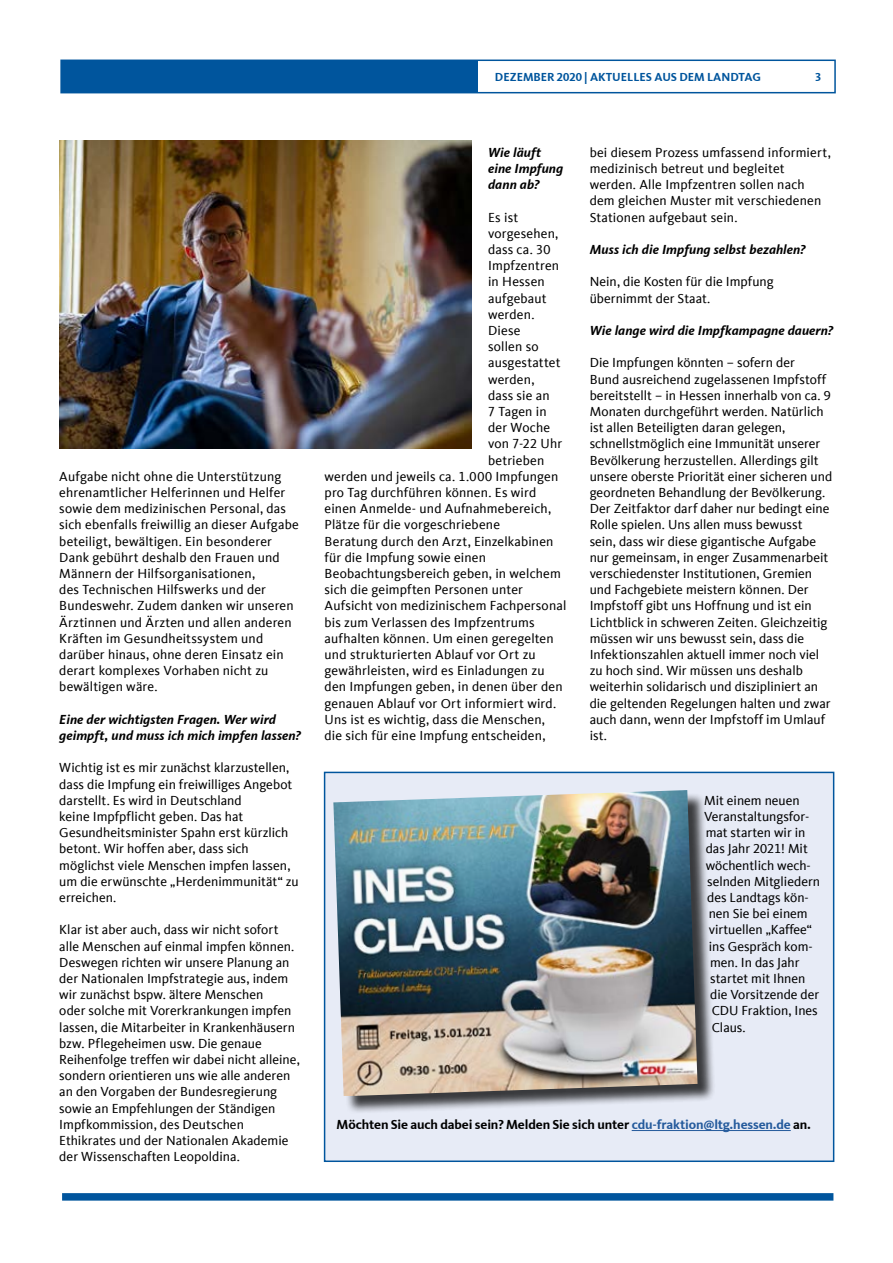
<style>
.page{position:relative;width:893px;height:1263px;background:#fff}
.page>*{position:absolute;margin:0;border:0;box-sizing:border-box;transform-origin:0 0}
.t1{font:13.5px/16.2px "CDU Kievit Tab";letter-spacing:.005em;color:#000}
.t2{font:italic 700 13.5px/16.2px "CDU Kievit Tab";letter-spacing:.005em;color:#000}
.t3{font:700 13.5px "CDU Kievit Tab";letter-spacing:-.01em;color:#000}
.t4{font:700 12px "CDU Kievit Tab";color:#00559d}
.s1{color:#245a9c}
</style>
<div class="page">
<div style="left:324px;top:772px;width:510px;height:390px;background:#e7ebf6;border:2px solid #00559d"></div>
<div style="left:60px;top:60px;width:776px;height:33px;border:2px solid #00559d"></div>
<div style="left:61px;top:60px;width:417px;height:32px;background:#00559d"></div>
<div style="left:62px;top:1193px;width:771px;height:7px;background:#00559d"></div>
<img style="left:59px;top:141px;width:413px;height:307px">
<hr style="left:632px;top:1130px;width:159px;height:1px;background:#245a9c">
<div style="left:336px;top:793px;width:380px;height:322px;background:#000;opacity:.75"></div>
<img style="left:333px;top:790px;width:364px;height:306px">
<p class="t4" style="left:495px;top:70px;width:268px">DEZEMBER 2020 | AKTUELLES AUS DEM LANDTAG</p>
<p class="t4" style="left:815px;top:70px;width:8px">3</p>
<p class="t1" style="left:59px;top:468px;width:241px">Aufgabe nicht ohne die Unterstützung ehrenamtlicher Helferinnen und Helfer sowie dem medizinischen Personal, das sich ebenfalls freiwillig an dieser Aufgabe beteiligt, bewältigen. Ein besonderer Dank gebührt deshalb den Frauen und Männern der Hilfsorganisationen,<br>des Technischen Hilfswerks und der Bundeswehr. Zudem danken wir unseren Ärztinnen und Ärzten und allen anderen Kräften im Gesundheitssystem und darüber hinaus, ohne deren Einsatz ein derart komplexes Vorhaben nicht zu bewältigen wäre.</p>
<p class="t2" style="left:59px;top:711px;width:243px">Eine der wichtigsten Fragen. Wer wird geimpft, und muss ich mich impfen lassen?</p>
<p class="t1" style="left:59px;top:760px;width:241px">Wichtig ist es mir zunächst klarzustellen, dass die Impfung ein freiwilliges Angebot darstellt. Es wird in Deutschland<br>keine Impfpflicht geben. Das hat Gesundheitsminister Spahn erst kürzlich betont. Wir hoffen aber, dass sich möglichst viele Menschen impfen lassen, um die erwünschte „Herdenimmunität“ zu erreichen.</p>
<p class="t1" style="left:59px;top:922px;width:242px">Klar ist aber auch, dass wir nicht sofort alle Menschen auf einmal impfen können.<br>Deswegen richten wir unsere Planung an der Nationalen Impfstrategie aus, indem wir zunächst bspw. ältere Menschen<br>oder solche mit Vorerkrankungen impfen lassen, die Mitarbeiter in Krankenhäusern bzw. Pflegeheimen usw. Die genaue Reihenfolge treffen wir dabei nicht alleine, sondern orientieren uns wie alle anderen an den Vorgaben der Bundesregierung sowie an Empfehlungen der Ständigen Impfkommission, des Deutschen Ethikrates und der Nationalen Akademie der Wissenschaften Leopoldina.</p>
<p class="t2" style="left:488px;top:144px;width:77px">Wie läuft eine Impfung dann ab?</p>
<p class="t1" style="left:488px;top:209px;width:32px">Es ist</p>
<p class="t1" style="left:488px;top:225px;width:72px">vorgesehen,</p>
<p class="t1" style="left:488px;top:241px;width:64px">dass ca. 30</p>
<p class="t1" style="left:488px;top:258px;width:72px">Impfzentren</p>
<p class="t1" style="left:488px;top:274px;width:58px">in Hessen</p>
<p class="t1" style="left:488px;top:290px;width:60px">aufgebaut</p>
<p class="t1" style="left:488px;top:306px;width:48px">werden.</p>
<p class="t1" style="left:488px;top:322px;width:34px">Diese</p>
<p class="t1" style="left:488px;top:339px;width:52px">sollen so</p>
<p class="t1" style="left:488px;top:355px;width:74px">ausgestattet</p>
<p class="t1" style="left:488px;top:371px;width:48px">werden,</p>
<p class="t1" style="left:488px;top:387px;width:63px">dass sie an</p>
<p class="t1" style="left:488px;top:403px;width:60px">7 Tagen in</p>
<p class="t1" style="left:488px;top:420px;width:64px">der Woche</p>
<p class="t1" style="left:488px;top:436px;width:76px">von 7-22 Uhr</p>
<p class="t1" style="left:488px;top:452px;width:58px">betrieben</p>
<p class="t1" style="left:325px;top:468px;width:235px">werden und jeweils ca. 1.000 Impfungen</p>
<p class="t1" style="left:325px;top:484px;width:213px">pro Tag durchführen können. Es wird</p>
<p class="t1" style="left:325px;top:501px;width:228px">einen Anmelde- und Aufnahmebereich,</p>
<p class="t1" style="left:325px;top:517px;width:177px">Plätze für die vorgeschriebene</p>
<p class="t1" style="left:325px;top:533px;width:230px">Beratung durch den Arzt, Einzelkabinen</p>
<p class="t1" style="left:325px;top:549px;width:163px">für die Impfung sowie einen</p>
<p class="t1" style="left:325px;top:565px;width:238px">Beobachtungsbereich geben, in welchem</p>
<p class="t1" style="left:325px;top:582px;width:200px">sich die geimpften Personen unter</p>
<p class="t1" style="left:325px;top:598px;width:243px">Aufsicht von medizinischem Fachpersonal</p>
<p class="t1" style="left:325px;top:614px;width:212px">bis zum Verlassen des Impfzentrums</p>
<p class="t1" style="left:325px;top:630px;width:231px">aufhalten können. Um einen geregelten</p>
<p class="t1" style="left:325px;top:646px;width:213px">und strukturierten Ablauf vor Ort zu</p>
<p class="t1" style="left:325px;top:663px;width:221px">gewährleisten, wird es Einladungen zu</p>
<p class="t1" style="left:325px;top:679px;width:239px">den Impfungen geben, in denen über den</p>
<p class="t1" style="left:325px;top:695px;width:233px">genauen Ablauf vor Ort informiert wird.</p>
<p class="t1" style="left:325px;top:711px;width:222px">Uns ist es wichtig, dass die Menschen,</p>
<p class="t1" style="left:325px;top:727px;width:222px">die sich für eine Impfung entscheiden,</p>
<p class="t1" style="left:590px;top:144px;width:243px">bei diesem Prozess umfassend informiert, medizinisch betreut und begleitet werden. Alle Impfzentren sollen nach dem gleichen Muster mit verschiedenen Stationen aufgebaut sein.</p>
<p class="t2" style="left:590px;top:241px;width:218px">Muss ich die Impfung selbst bezahlen?</p>
<p class="t1" style="left:590px;top:274px;width:186px">Nein, die Kosten für die Impfung übernimmt der Staat.</p>
<p class="t2" style="left:590px;top:322px;width:245px">Wie lange wird die Impfkampagne dauern?</p>
<p class="t1" style="left:590px;top:355px;width:244px">Die Impfungen könnten – sofern der<br>Bund ausreichend zugelassenen Impfstoff bereitstellt – in Hessen innerhalb von ca. 9<br>Monaten durchgeführt werden. Natürlich ist allen Beteiligten daran gelegen, schnellstmöglich eine Immunität unserer Bevölkerung herzustellen. Allerdings gilt unsere oberste Priorität einer sicheren und geordneten Behandlung der Bevölkerung.<br>Der Zeitfaktor darf daher nur bedingt eine Rolle spielen. Uns allen muss bewusst<br>sein, dass wir diese gigantische Aufgabe nur gemeinsam, in enger Zusammenarbeit verschiedenster Institutionen, Gremien und Fachgebiete meistern können. Der Impfstoff gibt uns Hoffnung und ist ein Lichtblick in schweren Zeiten. Gleichzeitig müssen wir uns bewusst sein, dass die Infektionszahlen aktuell immer noch viel zu hoch sind. Wir müssen uns deshalb weiterhin solidarisch und diszipliniert an die geltenden Regelungen halten und zwar auch dann, wenn der Impfstoff im Umlauf ist.</p>
<p class="t1" style="left:704px;top:792px;width:97px">Mit einem neuen</p>
<p class="t1" style="left:704px;top:808px;width:107px">Veranstaltungsfor-</p>
<p class="t1" style="left:706px;top:825px;width:101px">mat starten wir in</p>
<p class="t1" style="left:706px;top:841px;width:104px">das Jahr 2021! Mit</p>
<p class="t1" style="left:706px;top:857px;width:107px">wöchentlich wech-</p>
<p class="t1" style="left:707px;top:873px;width:114px">selnden Mitgliedern</p>
<p class="t1" style="left:707px;top:889px;width:103px">des Landtags kön-</p>
<p class="t1" style="left:709px;top:906px;width:101px">nen Sie bei einem</p>
<p class="t1" style="left:709px;top:922px;width:105px">virtuellen „Kaffee“</p>
<p class="t1" style="left:709px;top:938px;width:106px">ins Gespräch kom-</p>
<p class="t1" style="left:710px;top:954px;width:91px">men. In das Jahr</p>
<p class="t1" style="left:710px;top:970px;width:97px">startet mit Ihnen</p>
<p class="t1" style="left:710px;top:987px;width:111px">die Vorsitzende der</p>
<p class="t1" style="left:712px;top:1003px;width:108px">CDU Fraktion, Ines</p>
<p class="t1" style="left:712px;top:1019px;width:35px">Claus.</p>
<p class="t3" style="left:337px;top:1116px;width:476px">Möchten Sie auch dabei sein? Melden Sie sich unter <span class="s1">cdu-fraktion@ltg.hessen.de</span> an.</p>
</div>
